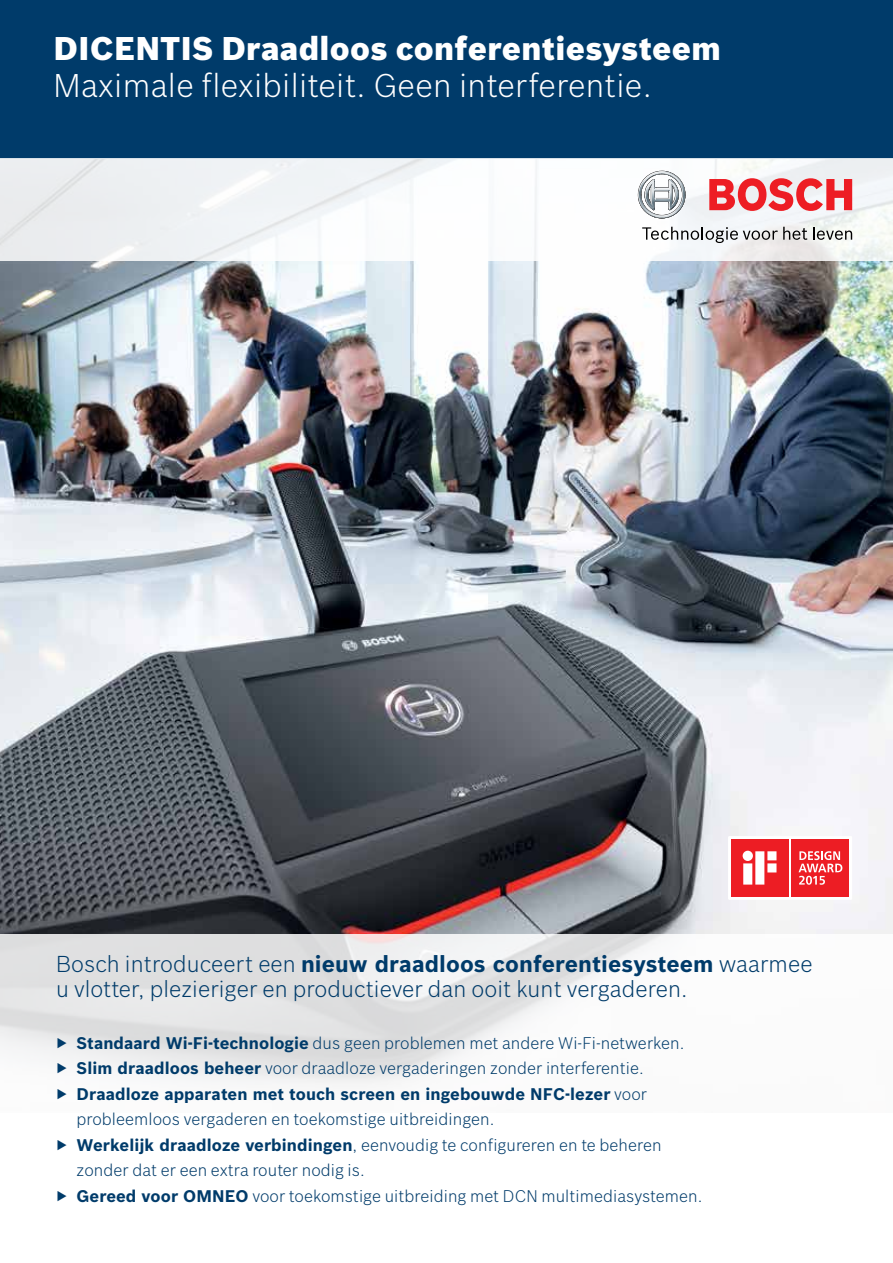
<style>
.page{position:relative;width:893px;height:1263px;background:#fff}
.page>*{position:absolute;margin:0;border:0;box-sizing:border-box;transform-origin:0 0}
.t1{font:300 32.1px "Bosch Sans";letter-spacing:.01em;color:#fff}
.t2{font:900 32.1px "Bosch Sans";letter-spacing:.01em;color:#fff}
.t3{font:300 22.5px/25.5px "Bosch Sans";letter-spacing:.005em;color:#003b6a}
.t4{font:300 16.5px "Bosch Sans";letter-spacing:.005em;color:#003b6a}
.t5{font:700 16.5px "Bosch Sans";letter-spacing:.005em;color:#003b6a}
.s1{font-weight:700}
.s2{font-weight:300}
</style>
<div class="page">
<img style="left:0;top:261px;width:893px;height:673px">
<div style="left:0;top:0;width:893px;height:159px;background:#003b6a"></div>
<svg style="left:0;top:934px;width:665px;height:150px"></svg>
<div style="left:0;top:159px;width:893px;height:102px;background:#f3f6f8"></div>
<svg style="left:638px;top:171px;width:47px;height:47px"></svg>
<svg style="left:642px;top:227px;width:165px;height:16px"></svg>
<svg style="left:813px;top:227px;width:39px;height:13px"></svg>
<svg style="left:709px;top:178px;width:143px;height:33px"></svg>
<div style="left:728px;top:836px;width:124px;height:64px;background:#fff"></div>
<div style="left:731px;top:839px;width:58px;height:58px;background:#ed1d24"></div>
<svg style="left:743px;top:851px;width:33px;height:33px"></svg>
<div style="left:792px;top:839px;width:57px;height:58px;background:#ed1d24"></div>
<svg style="left:798px;top:851px;width:44px;height:34px"></svg>
<h1 class="t2" style="left:54px;top:24px;width:669px">DICENTIS Draadloos conferentiesysteem</h1>
<h1 class="t1" style="left:54px;top:63px;width:600px">Maximale flexibiliteit. Geen interferentie.</h1>
<h2 class="t3" style="left:56px;top:949px;width:758px">Bosch introduceert een <span class="s1">nieuw draadloos conferentiesysteem</span> waarmee u vlotter, plezieriger en productiever dan ooit kunt vergaderen.</h2>
<p class="t4" style="left:56px;top:1031px;width:630px">▶ <span class="s1">Standaard Wi-Fi-technologie</span> dus geen problemen met andere Wi-Fi-netwerken.</p>
<p class="t4" style="left:56px;top:1057px;width:589px">▶ <span class="s1">Slim draadloos beheer</span> voor draadloze vergaderingen zonder interferentie.</p>
<p class="t5" style="left:56px;top:1081px;width:592px"><span class="s2">▶</span> Draadloze apparaten met touch screen en ingebouwde NFC-lezer <span class="s2">voor</span></p>
<p class="t4" style="left:77px;top:1108px;width:419px">probleemloos vergaderen en toekomstige uitbreidingen.</p>
<p class="t4" style="left:56px;top:1133px;width:607px">▶ <span class="s1">Werkelijk draadloze verbindingen</span>, eenvoudig te configureren en te beheren</p>
<p class="t4" style="left:77px;top:1159px;width:290px">zonder dat er een extra router nodig is.</p>
<p class="t4" style="left:56px;top:1184px;width:648px">▶ <span class="s1">Gereed voor OMNEO</span> voor toekomstige uitbreiding met DCN multimediasystemen.</p>
</div>
